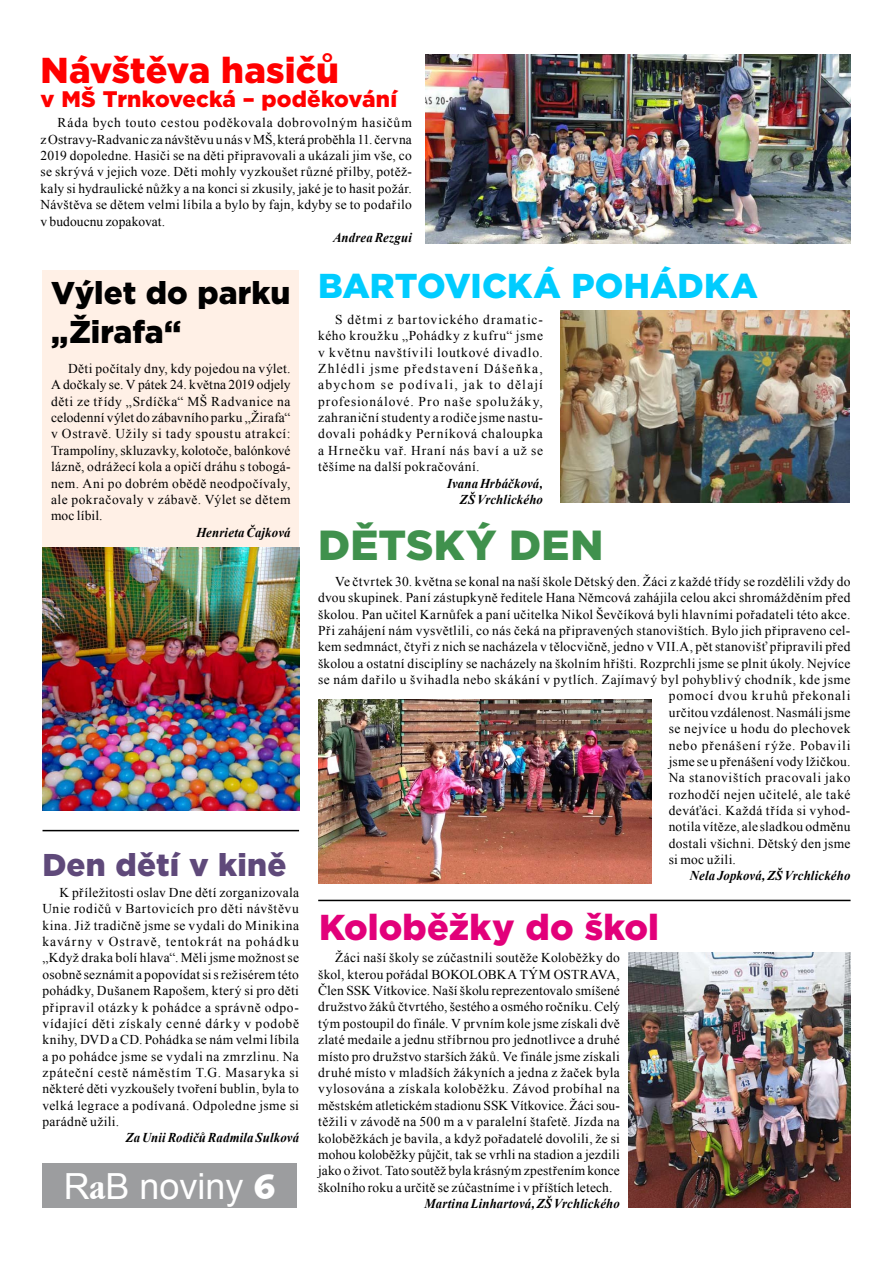
<style>
.page{position:relative;width:893px;height:1263px;background:#fff}
.page>*{position:absolute;margin:0;border:0;box-sizing:border-box;transform-origin:0 0}
.t1{font:900 42px "Gotham";letter-spacing:.005em;color:#40914d}
.t2{font:900 36px "Gotham";letter-spacing:.005em;color:#e2007a}
.t3{font:900 36px "Gotham";color:#f00}
.t4{font:36px "Arial";color:#fff}
.t5{font:900 34.5px "Gotham";color:#0cf}
.t6{font:900 31.5px/39px "Gotham";letter-spacing:-.005em;color:#000}
.t7{font:900 31.5px "Gotham";letter-spacing:.005em;color:#5f497a}
.t8{font:900 22.5px "Gotham";letter-spacing:-.005em;color:#f00}
.t9{font:13.5px/16.4px "Times New Roman";letter-spacing:.025em;color:#000;text-align:justify}
.t10{font:italic 700 13.5px/16.4px "Times New Roman";letter-spacing:.01em;color:#000;text-align:right;scale:.95 1}
.t11{font:13.5px "Times New Roman";letter-spacing:.065em;color:#000}
.t12{font:13.5px "Times New Roman";letter-spacing:.05em;color:#000}
.s1{font-family:"Garmd ITC Bk Cn BTCE Bold Condensed"}
.s2{font-family:"Humanst 531 Blk BTCE Black"}
</style>
<div class="page">
<div style="left:43px;top:1163px;width:254px;height:45px;background:#9c9d9f"></div>
<img style="left:425px;top:54px;width:425px;height:189px">
<div style="left:43px;top:270px;width:256px;height:527px;background:#fff0e6"></div>
<img style="left:43px;top:547px;width:256px;height:263px">
<img style="left:560px;top:310px;width:289px;height:193px">
<img style="left:318px;top:700px;width:334px;height:184px">
<img style="left:628px;top:952px;width:222px;height:256px">
<hr style="left:318px;top:900px;width:532px;height:1px;background:#000">
<hr style="left:43px;top:830px;width:256px;height:1px;background:#000">
<h2 class="t3" style="left:40px;top:45px;width:300px">Návštěva hasičů</h2>
<h3 class="t8" style="left:40px;top:83px;width:358px">v MŠ Trnkovecká – poděkování</h3>
<p class="t9" style="left:40px;top:114px;width:373px;text-indent:17px">Ráda bych touto cestou poděkovala dobrovolným hasičům zOstravy-‑Radvanic za návštěvu u nás vMŠ, která proběhla 11. června 2019 dopoledne. Hasiči se na děti připravovali a ukázali jim vše, co se skrývá v jejich voze. Děti mohly vyzkoušet různé přilby, potěž&shy;kaly si hydraulické nůžky a na konci si zkusily, jaké je to hasit požár.<br>Návštěva se dětem velmi líbila a bylo by fajn, kdyby se to podařilo v budoucnu zopakovat.</p>
<p class="t10" style="left:333px;top:229px;width:85px">Andrea Rezgui</p>
<h3 class="t6" style="left:51px;top:273px;width:241px">Výlet do parku „Žirafa“</h3>
<p class="t9" style="left:51px;top:360px;width:241px;text-indent:17px">Děti počítaly dny, kdy pojedou na výlet.<br>A dočkaly se. V pátek 24. května 2019 odjely děti ze třídy „Srdíčka“ MŠ Radvanice na celodenní výlet do zábavního parku „Žirafa“ v Ostravě. Užily si tady spoustu atrakcí:<br>Trampolíny, skluzavky, kolotoče, balónkové lázně, odrážecí kola a opičí dráhu s tobogá&shy;nem. Ani po dobrém obědě neodpočívaly, ale pokračovaly v zábavě. Výlet se dětem moc líbil.</p>
<p class="t10" style="left:196px;top:524px;width:101px">Henrieta Čajková</p>
<h3 class="t5" style="left:318px;top:262px;width:441px">BARTOVICKÁ POHÁDKA</h3>
<p class="t9" style="left:318px;top:311px;width:226px;text-indent:17px">S dětmi z bartovického dramatic&shy;kého kroužku „Pohádky z kufru“ jsme v květnu navštívili loutkové divadlo.<br>Zhlédli jsme představení Dášeňka, abychom se podívali, jak to dělají profesionálové. Pro naše spolužáky, zahraniční studenty a rodiče jsme nastu&shy;dovali pohádky Perníková chaloupka a Hrnečku vař. Hraní nás baví a už se těšíme na další pokračování.</p>
<p class="t10" style="left:447px;top:474px;width:102px">Ivana Hrbáčková,<br>ZŠ Vrchlického</p>
<h1 class="t1" style="left:318px;top:516px;width:287px">DĚTSKÝ DE N</h1>
<p class="t9" style="left:335px;top:573px;width:517px">Ve čtvrtek 30. května se konal na naší škole Dětský den. Žáci z každé třídy se rozdělili vždy do</p>
<p class="t9" style="left:318px;top:589px;width:534px">dvou skupinek. Paní zástupkyně ředitele Hana Němcová zahájila celou akci shromážděním před</p>
<p class="t9" style="left:318px;top:606px;width:534px">školou. Pan učitel Karnůfek a paní učitelka Nikol Ševčíková byli hlavními pořadateli této akce.</p>
<p class="t9" style="left:318px;top:622px;width:534px">Při zahájení nám vysvětlili, co nás čeká na připravených stanovištích. Bylo jich připraveno cel-</p>
<p class="t9" style="left:318px;top:638px;width:534px">kem sedmnáct, čtyři z nich se nacházela v tělocvičně, jedno v VII.A, pět stanovišť připravili před</p>
<p class="t9" style="left:318px;top:655px;width:534px">školou a ostatní disciplíny se nacházely na školním hřišti. Rozprchli jsme se plnit úkoly. Nejvíce</p>
<p class="t9" style="left:318px;top:671px;width:534px">se nám dařilo u švihadla nebo skákání v pytlích. Zajímavý byl pohyblivý chodník, kde jsme</p>
<p class="t11" style="left:669px;top:687px;width:183px">pomocí dvou kruhů překonali</p>
<p class="t9" style="left:669px;top:704px;width:183px">určitou vzdálenost. Nasmáli jsme</p>
<p class="t9" style="left:669px;top:720px;width:183px">se nejvíce u hodu do plechovek</p>
<p class="t11" style="left:669px;top:736px;width:183px">nebo přenášení rýže. Pobavili</p>
<p class="t9" style="left:669px;top:753px;width:183px">jsme se u přenášení vody lžičkou.</p>
<p class="t12" style="left:669px;top:769px;width:183px">Na stanovištích pracovali jako</p>
<p class="t9" style="left:669px;top:786px;width:183px">rozhodčí nejen učitelé, ale také</p>
<p class="t9" style="left:669px;top:802px;width:183px">deváťáci. Každá třída si vyhod-</p>
<p class="t9" style="left:669px;top:818px;width:183px">notila vítěze, ale sladkou odměnu</p>
<p class="t9" style="left:669px;top:835px;width:183px">dostali všichni. Dětský den jsme</p>
<p class="t9" style="left:669px;top:851px;width:69px">si moc užili.</p>
<p class="t10" style="left:690px;top:867px;width:170px">Nela Jopková, ZŠ Vrchlického</p>
<h3 class="t7" style="left:42px;top:843px;width:245px">Den dětí v kině</h3>
<p class="t9" style="left:42px;top:884px;width:258px;text-indent:17px">K příležitosti oslav Dne dětí zorganizovala Unie rodičů v Bartovicích pro děti návštěvu kina. Již tradičně jsme se vydali do Minikina kavárny v Ostravě, tentokrát na pohádku „Když draka bolí hlava“. Měli jsme možnost se osobně seznámit a popovídat si srežisérem této pohádky, Dušanem Rapošem, který si pro děti připravil otázky k pohádce a správně odpo&shy;vídající děti získaly cenné dárky v podobě knihy, DVD a CD. Pohádka se nám velmi líbila a po pohádce jsme se vydali na zmrzlinu. Na zpáteční cestě náměstím T.G. Masaryka si některé děti vyzkoušely tvoření bublin, byla to velká legrace a podívaná. Odpoledne jsme si parádně užili.</p>
<p class="t10" style="left:126px;top:1129px;width:184px">Za Unii Rodičů Radmila Sulková</p>
<h2 class="t2" style="left:319px;top:902px;width:341px">Koloběžky do škol</h2>
<p class="t9" style="left:318px;top:949px;width:303px;text-indent:17px">Žáci naší školy se zúčastnili soutěže Koloběžky do škol, kterou pořádal BOKOLOBKA TÝM OSTRAVA, Člen SSK Vítkovice. Naší školu reprezentovalo smíšené družstvo žáků čtvrtého, šestého a osmého ročníku. Celý tým postoupil do finále. V prvním kole jsme získali dvě zlaté medaile a jednu stříbrnou pro jednotlivce a druhé místo pro družstvo starších žáků. Ve finále jsme získali druhé místo v mladších žákyních a jedna z žaček byla vylosována a získala koloběžku. Závod probíhal na městském atletickém stadionu SSK Vítkovice. Žáci sou&shy;těžili v závodě na 500 m a v paralelní štafetě. Jízda na koloběžkách je bavila, a když pořadatelé dovolili, že si mohou koloběžky půjčit, tak se vrhli na stadion a jezdili jako o život. Tato soutěž byla krásným zpestřením konce školního roku a určitě se zúčastníme i v příštích letech.</p>
<p class="t10" style="left:424px;top:1195px;width:207px">Martina Linhartová, ZŠ Vrchlického</p>
<h2 class="t4" style="left:64px;top:1163px;width:214px">R<span class="s1">a</span>B noviny <span class="s2">6</span></h2>
</div>
